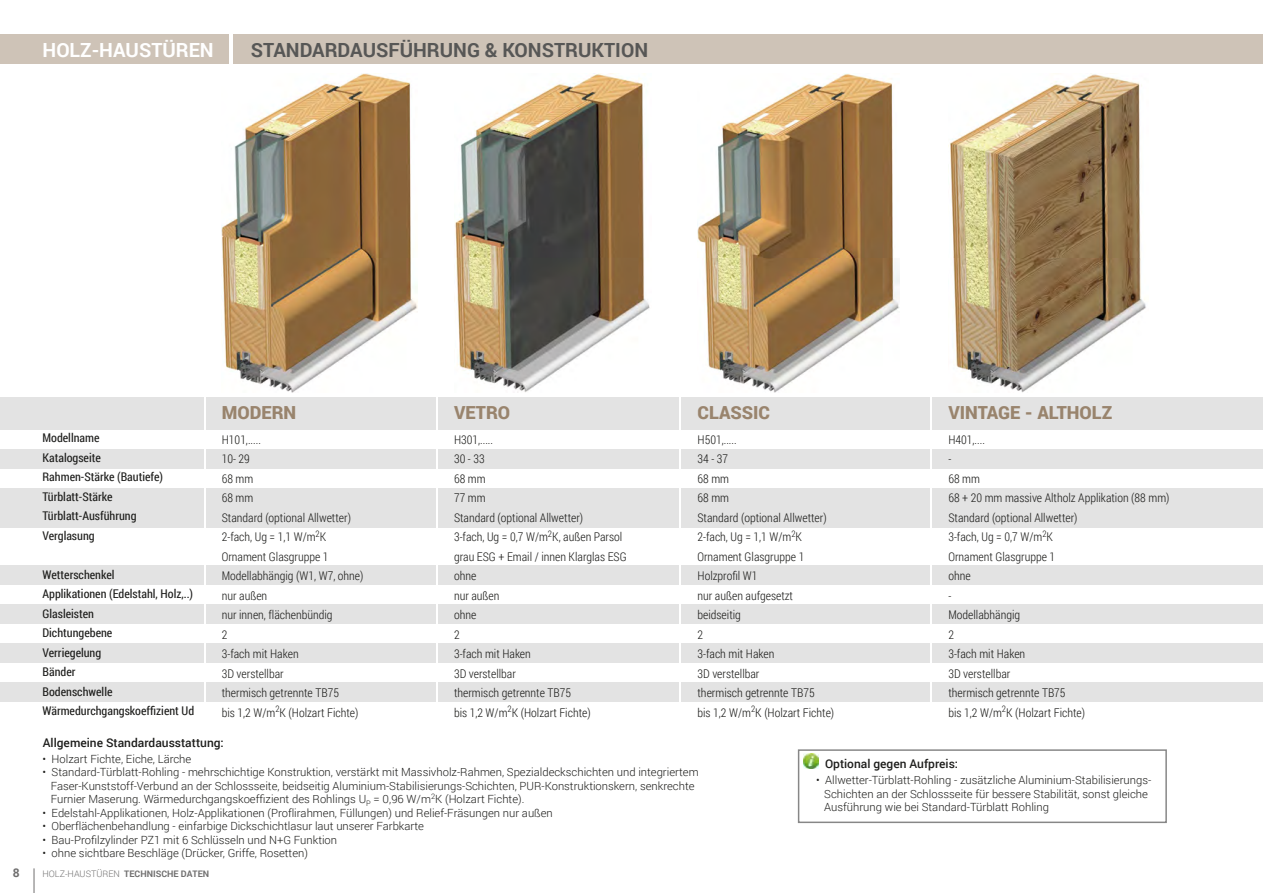
<style>
.page{position:relative;width:1263px;height:893px;background:#fff}
.page>*{position:absolute;margin:0;border:0;box-sizing:border-box;transform-origin:0 0}
.t1{font:700 19.5px "Roboto";color:#575756}
.t2{font:700 19.5px "Roboto";color:#fff}
.t3{font:900 18px "Roboto";color:#99846d}
.t4{font:300 12px/19.5px "Roboto Condensed";color:#1d1d1b}
.t5{font:12px/19.5px "Roboto Condensed";color:#1d1d1b}
.t6{font:500 12px "Roboto";color:#1d1d1b}
.t7{font:700 12px "Roboto";color:#706f6f}
.t8{font:300 11.25px/13.5px "Roboto";color:#1d1d1b}
.t9{font:700 9px "Roboto";color:#706f6f}
.s1{font-weight:300}
</style>
<div class="page">
<div style="left:0;top:682px;width:1263px;height:20px;background:#e3e3e3"></div>
<div style="left:0;top:34px;width:1263px;height:30px;background:#cec3b7"></div>
<div style="left:0;top:643px;width:1263px;height:19px;background:#e3e3e3"></div>
<div style="left:0;top:604px;width:1263px;height:19px;background:#e3e3e3"></div>
<div style="left:0;top:565px;width:1263px;height:19px;background:#e3e3e3"></div>
<div style="left:0;top:508px;width:1263px;height:19px;background:#e3e3e3"></div>
<div style="left:0;top:488px;width:1263px;height:19px;background:#e3e3e3"></div>
<div style="left:0;top:449px;width:1263px;height:19px;background:#e3e3e3"></div>
<div style="left:0;top:396px;width:1263px;height:33px;background:#e3e3e3"></div>
<hr style="left:230px;top:32px;width:3px;height:34px;background:#fff">
<hr style="left:204px;top:370px;width:2px;height:349px;background:#fff">
<hr style="left:436px;top:380px;width:2px;height:349px;background:#fff">
<hr style="left:680px;top:380px;width:1px;height:349px;background:#fff">
<svg style="left:34px;top:868px;width:1px;height:25px"></svg>
<img style="left:697px;top:74px;width:202px;height:318px">
<img style="left:455px;top:73px;width:195px;height:319px">
<img style="left:804px;top:753px;width:14px;height:15px">
<div style="left:798px;top:749px;width:369px;height:74px;border:2px solid #878787"></div>
<hr style="left:931px;top:380px;width:1px;height:349px;background:#fff">
<img style="left:948px;top:73px;width:198px;height:319px">
<img style="left:222px;top:73px;width:195px;height:319px">
<h1 class="t2" style="left:43px;top:36px;width:173px">HOLZ-HAUSTÜREN</h1>
<h1 class="t1" style="left:251px;top:36px;width:399px">STANDARDAUSFÜHRUNG &amp; KONSTRUKTION</h1>
<p class="t5" style="left:43px;top:428px;width:122px">Modellname<br>Katalogseite<br>Rahmen-Stärke (Bautiefe)<br>Türblatt-Stärke<br>Türblatt-Ausführung<br>Verglasung</p>
<p class="t5" style="left:43px;top:564px;width:153px">Wetterschenkel<br>Applikationen (Edelstahl, Holz,..)<br>Glasleisten<br>Dichtungebene<br>Verriegelung<br>Bänder<br>Bodenschwelle<br>Wärmedurchgangskoeffizient Ud</p>
<h2 class="t3" style="left:222px;top:400px;width:76px">MODERN</h2>
<p class="t4" style="left:222px;top:429px;width:143px">H101,.....<br>10- 29<br>68 mm<br>68 mm<br>Standard (optional Allwetter)<br>2-fach, Ug = 1,1 W/m<sup>2</sup>K<br>Ornament Glasgruppe 1<br>Modellabhängig (W1, W7, ohne) nur außen<br>nur innen, flächenbündig<br>2<br>3-fach mit Haken<br>3D verstellbar<br>thermisch getrennte TB75<br>bis 1,2 W/m<sup>2</sup>K (Holzart Fichte)</p>
<p class="t6" style="left:43px;top:734px;width:182px">Allgemeine Standardausstattung:</p>
<h2 class="t3" style="left:454px;top:400px;width:58px">VETRO</h2>
<p class="t4" style="left:454px;top:429px;width:174px">H301,.....<br>30 - 33<br>68 mm<br>77 mm<br>Standard (optional Allwetter)<br>3-fach, Ug = 0,7 W/m<sup>2</sup>K, außen Parsol grau ESG + Email / innen Klarglas ESG ohne<br>nur außen<br>ohne<br>2<br>3-fach mit Haken<br>3D verstellbar<br>thermisch getrennte TB75<br>bis 1,2 W/m<sup>2</sup>K (Holzart Fichte)</p>
<h2 class="t3" style="left:697px;top:400px;width:74px">CLASSIC</h2>
<p class="t4" style="left:697px;top:429px;width:138px">H501,.....<br>34 - 37<br>68 mm<br>68 mm<br>Standard (optional Allwetter)<br>2-fach, Ug = 1,1 W/m<sup>2</sup>K<br>Ornament Glasgruppe 1<br>Holzprofil W1<br>nur außen aufgesetzt beidseitig<br>2<br>3-fach mit Haken<br>3D verstellbar<br>thermisch getrennte TB75<br>bis 1,2 W/m<sup>2</sup>K (Holzart Fichte)</p>
<h2 class="t3" style="left:948px;top:400px;width:165px">VINTAGE - ALTHOLZ</h2>
<p class="t4" style="left:948px;top:429px;width:223px">H401,....<br>-<br>68 mm<br>68 + 20 mm massive Altholz Applikation (88 mm)<br>Standard (optional Allwetter)<br>3-fach, Ug = 0,7 W/m<sup>2</sup>K<br>Ornament Glasgruppe 1<br>ohne<br>-<br>Modellabhängig<br>2<br>3-fach mit Haken<br>3D verstellbar<br>thermisch getrennte TB75<br>bis 1,2 W/m<sup>2</sup>K (Holzart Fichte)</p>
<p class="t8" style="left:43px;top:752px;width:150px">• Holzart Fichte, Eiche, Lärche</p>
<p class="t8" style="left:51px;top:765px;width:649px;text-indent:-8px">• Standard-Türblatt-Rohling - mehrschichtige Konstruktion, verstärkt mit Massivholz-Rahmen, Spezialdeckschichten und integriertem<br>Faser-Kunststoff-Verbund an der Schlossseite, beidseitig Aluminium-Stabilisierungs-Schichten, PUR-Konstruktionskern, senkrechte<br>Furnier Maserung. Wärmedurchgangskoeffizient des Rohlings U<sub>P</sub> = 0,96 W/m<sup>2</sup>K (Holzart Fichte).</p>
<p class="t8" style="left:43px;top:806px;width:512px">• Edelstahl-Applikationen, Holz-Applikationen (Proflirahmen, Füllungen) und Relief-Fräsungen nur außen</p>
<p class="t8" style="left:43px;top:819px;width:383px">• Oberflächenbehandlung - einfarbige Dickschichtlasur laut unserer Farbkarte</p>
<p class="t8" style="left:43px;top:833px;width:296px">• Bau-Profilzylinder PZ1 mit 6 Schlüsseln und N+G Funktion</p>
<p class="t8" style="left:43px;top:846px;width:267px">• ohne sichtbare Beschläge (Drücker, Griffe, Rosetten)</p>
<p class="t7" style="left:13px;top:864px;width:8px">8</p>
<p class="t9" style="left:43px;top:867px;width:168px"><span class="s1">HOLZ-HAUSTÜREN</span> TECHNISCHE DATEN</p>
<p class="t6" style="left:825px;top:756px;width:135px">Optional gegen Aufpreis:</p>
<p class="t8" style="left:824px;top:773px;width:328px;text-indent:-8px">• Allwetter-Türblatt-Rohling - zusätzliche Aluminium-Stabilisierungs-<br>Schichten an der Schlossseite für bessere Stabilität, sonst gleiche<br>Ausführung wie bei Standard-Türblatt Rohling</p>
</div>
